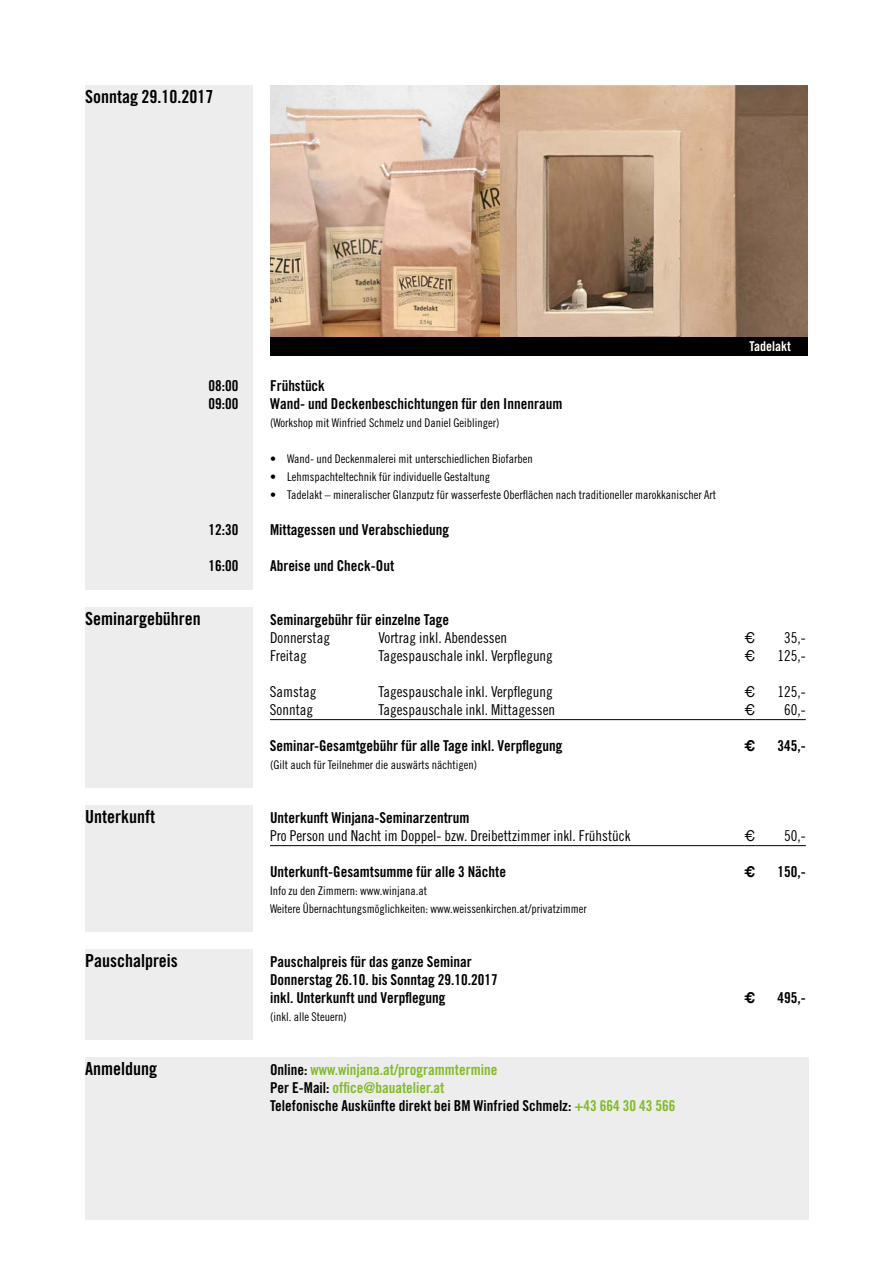
<style>
.page{position:relative;width:893px;height:1263px;background:#fff}
.page>*{position:absolute;margin:0;border:0;box-sizing:border-box;transform-origin:0 0}
.t1{font:18px "Trade Gothic Bold Cond Twenty";color:#000}
.t2{font:15px/18px "Trade Gothic Bold Cond Twenty";color:#000}
.t3{font:15px "Trade Gothic Cond Eighteen";color:#000}
.t4{font:15px "Helvetica";color:#000}
.t5{font:700 15px "Helvetica";color:#000}
.t6{font:13.5px "Trade Gothic Bold Cond Twenty";color:#fff}
.t7{font:12px/18px "Trade Gothic Cond Eighteen";color:#000}
.s1{color:#81bb27}
</style>
<div class="page">
<div style="left:85px;top:949px;width:168px;height:90px;background:#ededed"></div>
<div style="left:85px;top:607px;width:168px;height:180px;background:#ededed"></div>
<div style="left:85px;top:85px;width:168px;height:504px;background:#ededed"></div>
<div style="left:85px;top:805px;width:168px;height:126px;background:#ededed"></div>
<div style="left:85px;top:1057px;width:723px;height:162px;background:#ededed"></div>
<img style="left:270px;top:85px;width:538px;height:252px">
<hr style="left:270px;top:719px;width:474px;height:1px;background:#000">
<hr style="left:755px;top:719px;width:51px;height:1px;background:#000">
<hr style="left:270px;top:845px;width:474px;height:1px;background:#000">
<hr style="left:755px;top:845px;width:51px;height:1px;background:#000">
<div style="left:270px;top:337px;width:538px;height:18px;background:#000"></div>
<p class="t1" style="left:85px;top:86px;width:130px">Sonntag 29.10.2017</p>
<p class="t2" style="left:208px;top:377px;width:31px">08:00</p>
<p class="t2" style="left:270px;top:377px;width:56px">Frühstück</p>
<p class="t2" style="left:208px;top:395px;width:31px">09:00</p>
<p class="t2" style="left:270px;top:395px;width:294px">Wand- und Deckenbeschichtungen für den Innenraum</p>
<p class="t7" style="left:270px;top:414px;width:231px">(Workshop mit Winfried Schmelz und Daniel Geiblinger)</p>
<p class="t7" style="left:270px;top:450px;width:264px">• Wand- und Deckenmalerei mit unterschiedlichen Biofarben</p>
<p class="t7" style="left:270px;top:468px;width:222px">• Lehmspachteltechnik für individuelle Gestaltung</p>
<p class="t7" style="left:270px;top:486px;width:448px">• Tadelakt – mineralischer Glanzputz für wasserfeste Oberflächen nach traditioneller marokkanischer Art</p>
<p class="t2" style="left:208px;top:521px;width:31px">12:30</p>
<p class="t2" style="left:270px;top:521px;width:181px">Mittagessen und Verabschiedung</p>
<p class="t2" style="left:208px;top:557px;width:31px">16:00</p>
<p class="t2" style="left:270px;top:557px;width:126px">Abreise und Check-Out</p>
<p class="t6" style="left:749px;top:338px;width:43px">Tadelakt</p>
<p class="t1" style="left:85px;top:608px;width:117px">Seminargebühren</p>
<p class="t2" style="left:270px;top:611px;width:181px">Seminargebühr für einzelne Tage</p>
<p class="t3" style="left:270px;top:629px;width:61px">Donnerstag</p>
<p class="t3" style="left:378px;top:629px;width:130px">Vortrag inkl. Abendessen</p>
<p class="t4" style="left:744px;top:626px;width:13px">€</p>
<p class="t3" style="left:784px;top:629px;width:23px">35,-</p>
<p class="t3" style="left:270px;top:647px;width:38px">Freitag</p>
<p class="t3" style="left:378px;top:647px;width:176px">Tagespauschale inkl. Verpflegung</p>
<p class="t4" style="left:744px;top:644px;width:13px">€</p>
<p class="t3" style="left:777px;top:647px;width:30px">125,-</p>
<p class="t3" style="left:270px;top:683px;width:48px">Samstag</p>
<p class="t3" style="left:378px;top:683px;width:176px">Tagespauschale inkl. Verpflegung</p>
<p class="t4" style="left:744px;top:680px;width:13px">€</p>
<p class="t3" style="left:777px;top:683px;width:30px">125,-</p>
<p class="t3" style="left:270px;top:701px;width:45px">Sonntag</p>
<p class="t3" style="left:378px;top:701px;width:178px">Tagespauschale inkl. Mittagessen</p>
<p class="t4" style="left:744px;top:698px;width:13px">€</p>
<p class="t3" style="left:784px;top:701px;width:23px">60,-</p>
<p class="t2" style="left:270px;top:737px;width:294px">Seminar-Gesamtgebühr für alle Tage inkl. Verpflegung</p>
<p class="t5" style="left:744px;top:734px;width:13px">€</p>
<p class="t2" style="left:777px;top:737px;width:30px">345,-</p>
<p class="t7" style="left:270px;top:756px;width:209px">(Gilt auch für Teilnehmer die auswärts nächtigen)</p>
<p class="t1" style="left:85px;top:806px;width:71px">Unterkunft</p>
<p class="t2" style="left:270px;top:809px;width:201px">Unterkunft Winjana-Seminarzentrum</p>
<p class="t3" style="left:270px;top:827px;width:362px">Pro Person und Nacht im Doppel- bzw. Dreibettzimmer inkl. Frühstück</p>
<p class="t4" style="left:744px;top:824px;width:13px">€</p>
<p class="t3" style="left:784px;top:827px;width:23px">50,-</p>
<p class="t2" style="left:270px;top:863px;width:238px">Unterkunft-Gesamtsumme für alle 3 Nächte</p>
<p class="t5" style="left:744px;top:860px;width:13px">€</p>
<p class="t2" style="left:777px;top:863px;width:30px">150,-</p>
<p class="t7" style="left:270px;top:882px;width:318px">Info zu den Zimmern: www.winjana.at<br>Weitere Übernachtungsmöglichkeiten: www.weissenkirchen.at/privatzimmer</p>
<p class="t1" style="left:85px;top:950px;width:94px">Pauschalpreis</p>
<p class="t2" style="left:270px;top:953px;width:229px">Pauschalpreis für das ganze Seminar<br>Donnerstag 26.10. bis Sonntag 29.10.2017 inkl. Unterkunft und Verpflegung</p>
<p class="t5" style="left:744px;top:986px;width:13px">€</p>
<p class="t2" style="left:777px;top:989px;width:30px">495,-</p>
<p class="t7" style="left:270px;top:1008px;width:78px">(inkl. alle Steuern)</p>
<p class="t1" style="left:85px;top:1058px;width:73px">Anmeldung</p>
<p class="t2" style="left:270px;top:1061px;width:407px">Online: <span class="s1">www.winjana.at/programmtermine<br></span>Per E-Mail: <span class="s1">office@bauatelier.at<br></span>Telefonische Auskünfte direkt bei BM Winfried Schmelz: <span class="s1">+43 664 30 43 566</span></p>
</div>
